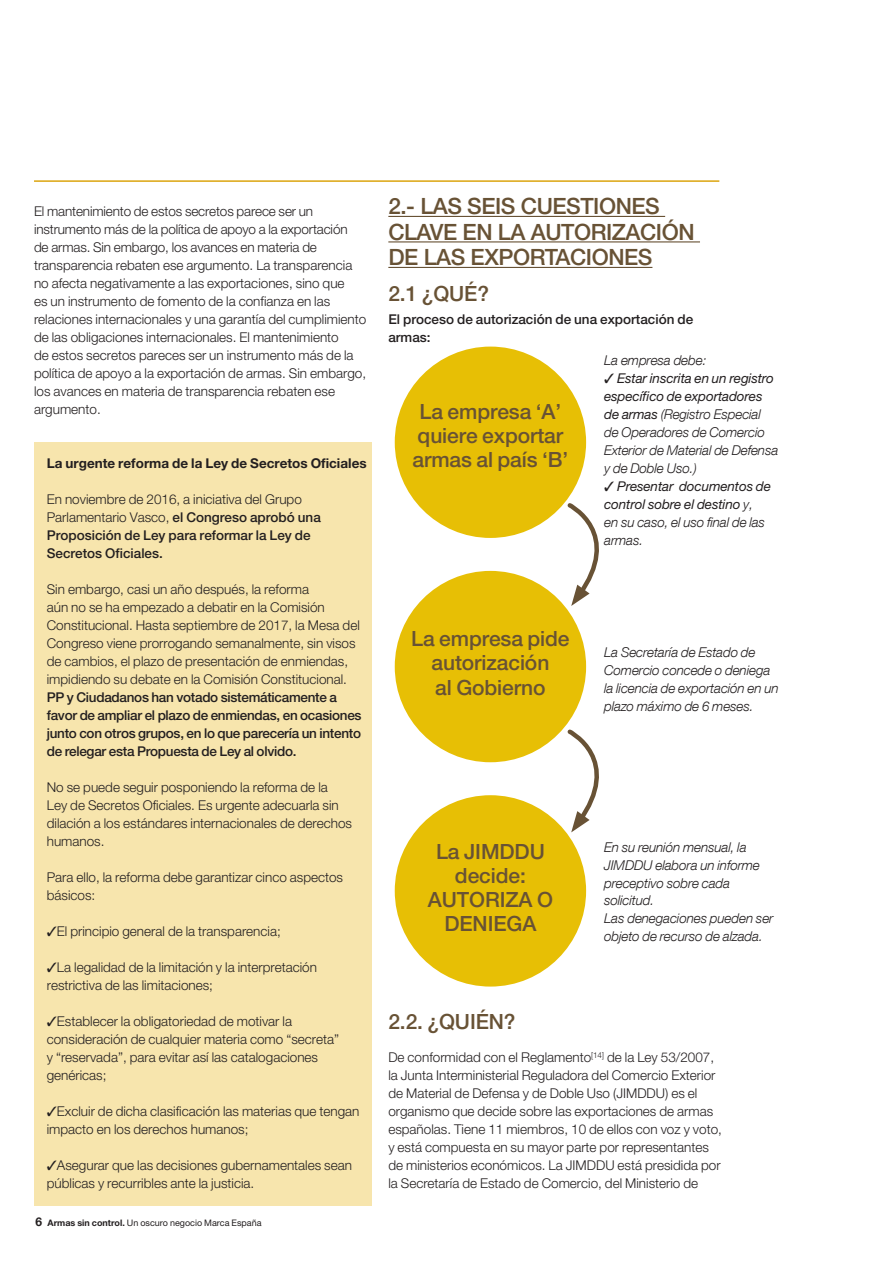
<style>
.page{position:relative;width:893px;height:1263px;background:#fff}
.page>*{position:absolute;margin:0;border:0;box-sizing:border-box;transform-origin:0 0}
._01_bloques2{font:500 22.5px/25.5px "Helvetica Neue LT Std";letter-spacing:-.02em;color:#685235}
._01_ladillo_ok{font:500 21px/24px "Helvetica Neue LT Std";letter-spacing:-.005em;color:#685235;text-align:center}
._03_Texto_general{font:300 13.5px/18px "Helvetica Neue LT Std";color:#231f20}
._03_Texto_general-2{font:italic 300 13.5px/18px "Helvetica Neue LT Com";letter-spacing:-.01em;color:#231f20}
._03_Texto_general-3{font:500 13.5px/18px "Helvetica Neue LT Std";color:#231f20}
._03_Texto_general-4{font:italic 13.5px/18px "Helvetica Neue LT Std";letter-spacing:-.01em;color:#231f20}
._03_Texto_general-5{font:700 13.5px "Helvetica Neue LT Std";color:#231f20}
.t1{font:9px "Helvetica Neue LT Std";color:#231f20}
.s1{font-weight:300}
.s2{font-weight:500}
.s3{font-family:"Helvetica Neue LT Com";font-weight:700;font-size:12px}
.s4{font-weight:700}
.s5{font-family:"Helvetica Neue LT Std";font-weight:400}
.s6{font-family:"Helvetica Neue LT Com";font-weight:300}
</style>
<div class="page">
<hr style="left:34px;top:180px;width:685px;height:2px;background:#dca50e">
<div style="left:34px;top:442px;width:337px;height:763px;background:#f7e5ad"></div>
<hr style="left:388px;top:216px;width:277px;height:1px;background:#685235">
<hr style="left:388px;top:241px;width:312px;height:1px;background:#685235">
<hr style="left:388px;top:267px;width:264px;height:1px;background:#685235">
<div style="left:395px;top:347px;width:191px;height:191px;background:#e7bf05;border-radius:50%"></div>
<div style="left:395px;top:571px;width:191px;height:191px;background:#e7bf05;border-radius:50%"></div>
<div style="left:395px;top:795px;width:191px;height:191px;background:#e7bf05;border-radius:50%"></div>
<svg style="left:565px;top:501px;width:34px;height:105px"></svg>
<svg style="left:565px;top:729px;width:34px;height:103px"></svg>
<p class="_03_Texto_general" style="left:34px;top:202px;width:334px">El mantenimiento de estos secretos parece ser un instrumento más de la política de apoyo a la exportación<br>de armas. Sin embargo, los avances en materia de transparencia rebaten ese argumento. La transparencia no afecta negativamente a las exportaciones, sino que<br>es un instrumento de fomento de la confianza en las relaciones internacionales y una garantía del cumplimiento de las obligaciones internacionales. El mantenimiento<br>de estos secretos pareces ser un instrumento más de la política de apoyo a la exportación de armas. Sin embargo, los avances en materia de transparencia rebaten ese argumento.</p>
<p class="_03_Texto_general-5" style="left:47px;top:455px;width:321px">La urgente reforma de la Ley de Secretos Oficiales</p>
<p class="_03_Texto_general-3" style="left:47px;top:490px;width:276px"><span class="s1">En noviembre de 2016, a iniciativa del Grupo Parlamentario Vasco,</span> el Congreso aprobó una Proposición de Ley para reformar la Ley de Secretos Oficiales.</p>
<p class="_03_Texto_general" style="left:47px;top:580px;width:316px">Sin embargo, casi un año después, la reforma<br>aún no se ha empezado a debatir en la Comisión Constitucional. Hasta septiembre de 2017, la Mesa del Congreso viene prorrogando semanalmente, sin visos de cambios, el plazo de presentación de enmiendas, impidiendo su debate en la Comisión Constitucional.<br><span class="s2">PP y Ciudadanos han votado sistemáticamente a favor de ampliar el plazo de enmiendas, en ocasiones junto con otros grupos, en lo que parecería un intento de relegar esta Propuesta de Ley al olvido.</span></p>
<p class="_03_Texto_general" style="left:47px;top:778px;width:307px">No se puede seguir posponiendo la reforma de la<br>Ley de Secretos Oficiales. Es urgente adecuarla sin dilación a los estándares internacionales de derechos humanos.</p>
<p class="_03_Texto_general" style="left:47px;top:868px;width:298px">Para ello, la reforma debe garantizar cinco aspectos básicos:</p>
<p class="_03_Texto_general" style="left:47px;top:922px;width:235px">✓El principio general de la transparencia;</p>
<p class="_03_Texto_general" style="left:47px;top:958px;width:272px">✓La legalidad de la limitación y la interpretación restrictiva de las limitaciones;</p>
<p class="_03_Texto_general" style="left:47px;top:1012px;width:294px">✓Establecer la obligatoriedad de motivar la consideración de cualquier materia como “secreta” y “reservada”, para evitar así las catalogaciones genéricas;</p>
<p class="_03_Texto_general" style="left:47px;top:1102px;width:314px">✓Excluir de dicha clasificación las materias que tengan impacto en los derechos humanos;</p>
<p class="_03_Texto_general" style="left:47px;top:1156px;width:307px">✓Asegurar que las decisiones gubernamentales sean públicas y recurribles ante la justicia.</p>
<p class="t1" style="left:36px;top:1218px;width:227px"><span class="s3">6</span> <span class="s4">Armas sin control.</span> Un oscuro negocio Marca España</p>
<p class="_01_bloques2" style="left:388px;top:193px;width:308px">2.- LAS SEIS CUESTIONES<br>CLAVE EN LA AUTORIZACIÓN<br>DE LAS EXPORTACIONES</p>
<p class="_01_ladillo_ok" style="left:388px;top:281px;width:102px">2.1 ¿QUÉ?</p>
<p class="_03_Texto_general-3" style="left:388px;top:310px;width:306px">El proceso de autorización de una exportación de armas:</p>
<p class="_01_ladillo_ok" style="left:419px;top:399px;width:143px">La empresa ‘A’</p>
<p class="_01_ladillo_ok" style="left:418px;top:423px;width:147px">quiere exportar</p>
<p class="_01_ladillo_ok" style="left:412px;top:447px;width:157px">armas al país ‘B’</p>
<p class="_03_Texto_general-2" style="left:604px;top:351px;width:104px">La empresa debe:</p>
<p class="_03_Texto_general-2" style="left:604px;top:369px;width:176px">✓ <span class="s5">Estar inscrita en un registro específico de exportadores de armas</span> (Registro Especial de Operadores de Comercio<br>Exterior de Material de Defensa y de Doble Uso.)</p>
<p class="_03_Texto_general-4" style="left:604px;top:477px;width:168px">✓ Presentar documentos de control sobre el destino <span class="s6">y,<br>en su caso, el uso final de las armas.</span></p>
<p class="_01_ladillo_ok" style="left:411px;top:627px;width:160px">La empresa pide autorización<br>al Gobierno</p>
<p class="_03_Texto_general-2" style="left:604px;top:643px;width:176px">La Secretaría de Estado de<br>Comercio concede o deniega la licencia de exportación en un plazo máximo de 6 meses.</p>
<p class="_01_ladillo_ok" style="left:428px;top:839px;width:127px">La JIMDDU decide:<br>AUTORIZA O<br>DENIEGA</p>
<p class="_03_Texto_general-2" style="left:604px;top:837px;width:157px">En su reunión mensual, la<br>JIMDDU elabora un informe preceptivo sobre cada solicitud.</p>
<p class="_03_Texto_general-2" style="left:604px;top:909px;width:171px">Las denegaciones pueden ser objeto de recurso de alzada.</p>
<p class="_01_ladillo_ok" style="left:388px;top:1009px;width:129px">2.2. ¿QUIÉN?</p>
<p class="_03_Texto_general" style="left:388px;top:1048px;width:335px">De conformidad con el Reglamento<sup>[14]</sup> de la Ley 53/2007, la Junta Interministerial Reguladora del Comercio Exterior de Material de Defensa y de Doble Uso (JIMDDU) es el organismo que decide sobre las exportaciones de armas españolas. Tiene 11 miembros, 10 de ellos con voz y voto, y está compuesta en su mayor parte por representantes de ministerios económicos. La JIMDDU está presidida por la Secretaría de Estado de Comercio, del Ministerio de</p>
</div>
